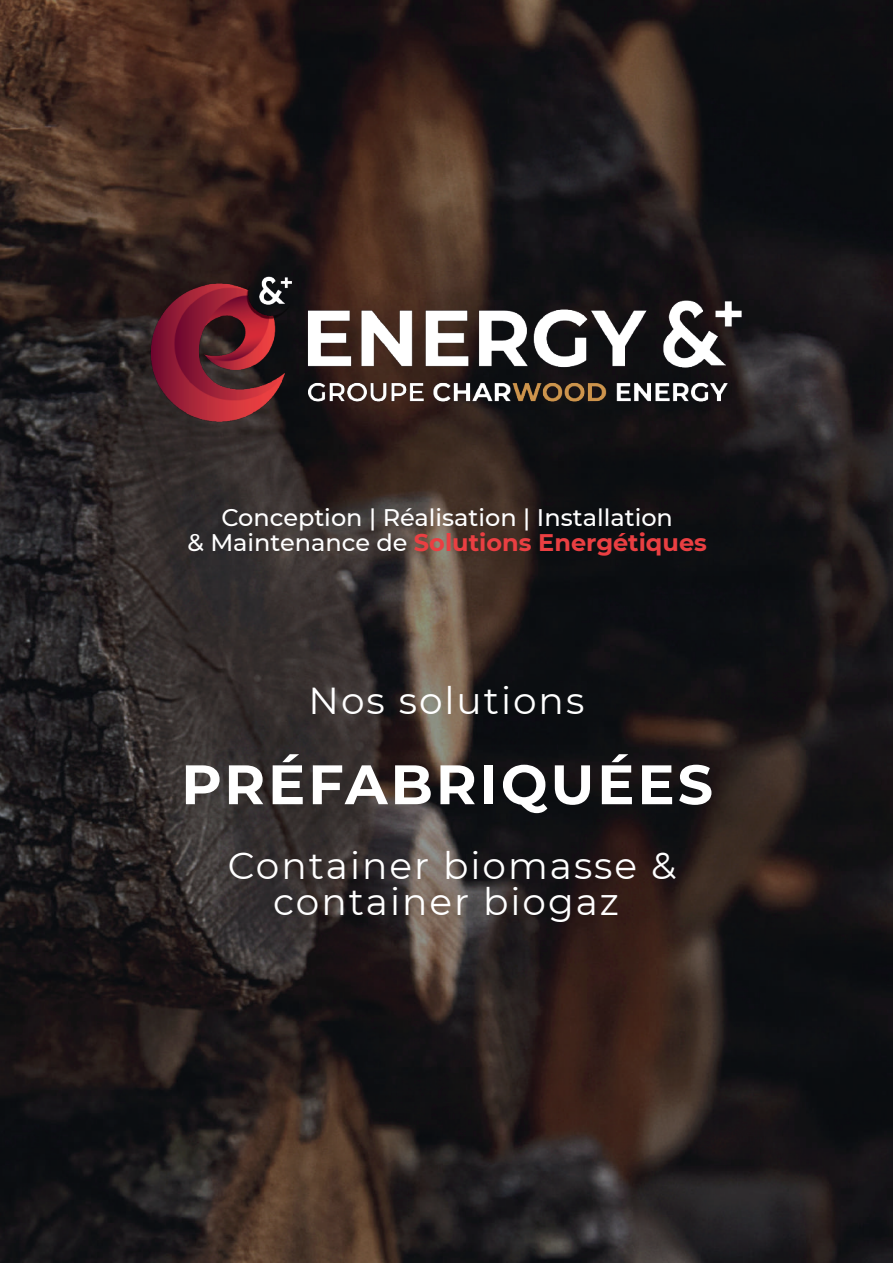
<style>
.page{position:relative;width:893px;height:1263px;background:#fff}
.page>*{position:absolute;margin:0;border:0;box-sizing:border-box;transform-origin:0 0}
.t1{font:700 55.5px "Montserrat";letter-spacing:.055em;color:#fff}
.t2{font:37.5px/36px "Montserrat";letter-spacing:.055em;color:#fff;text-align:center}
.t3{font:500 24px/25.5px "Montserrat";color:#fff;text-align:center}
.s1{font-weight:700;color:#ea3f42}
</style>
<div class="page">
<img style="left:0;top:1px;width:893px;height:1262px">
<img style="left:96px;top:222px;width:700px;height:255px">
<p class="t3" style="left:187px;top:504px;width:521px">Conception | Réalisation | Installation<br>&amp; Maintenance de <span class="s1">Solutions Energétiques</span></p>
<h2 class="t2" style="left:309px;top:681px;width:277px">Nos solutions</h2>
<h1 class="t1" style="left:181px;top:744px;width:533px">PRÉFABRIQUÉES</h1>
<h2 class="t2" style="left:228px;top:847px;width:450px">Container biomasse &amp; container biogaz</h2>
</div>
